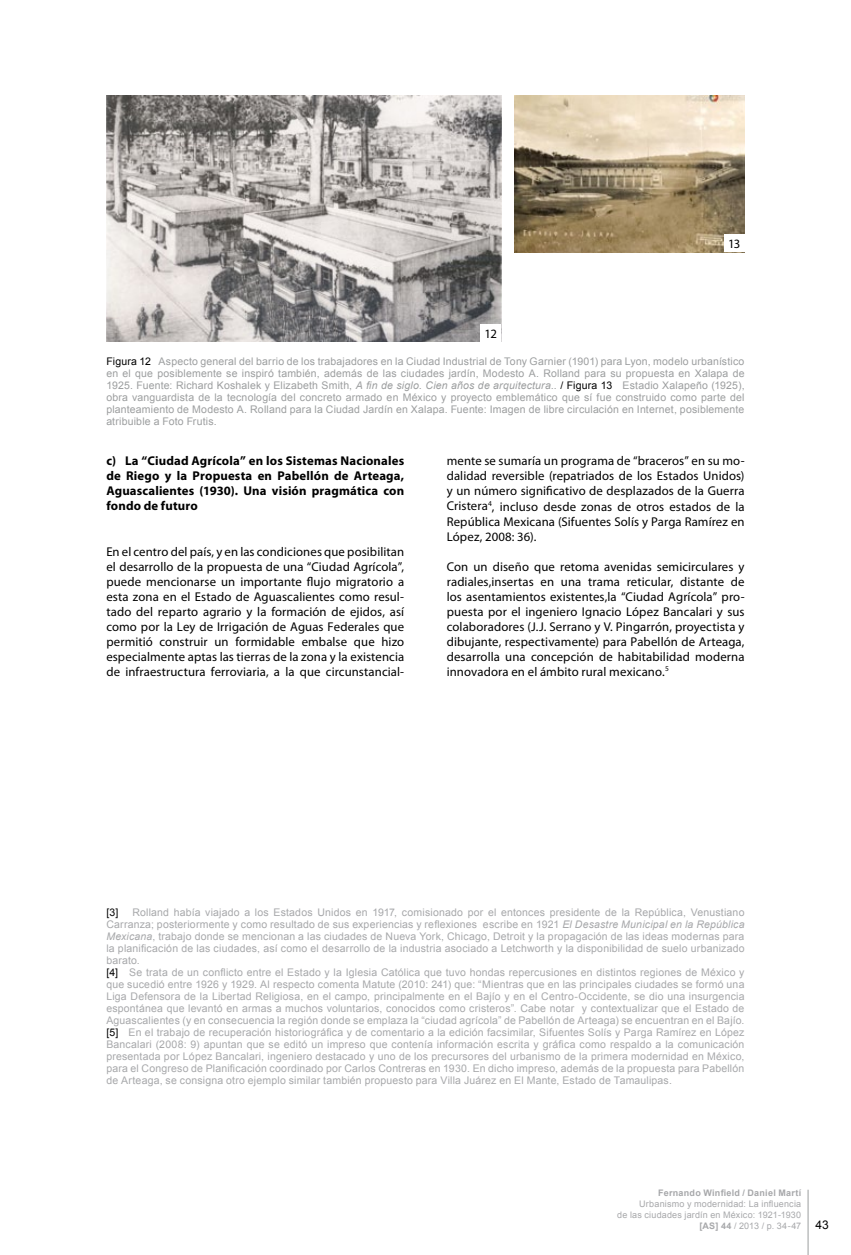
<style>
.page{position:relative;width:851px;height:1255px;background:#fff}
.page>*{position:absolute;margin:0;border:0;box-sizing:border-box;transform-origin:0 0}
.t1{font:12.75px/15px "Myriad Pro";letter-spacing:.01em;color:#000;text-align:justify}
.t2{font:700 12.75px/15px "Myriad Pro";letter-spacing:.01em;color:#000;text-align:justify}
.t3{font:12px "Arial";color:#000}
.t4{font:10.5px/12px "Arial";letter-spacing:.02em;color:#a7a8aa}
.t5{font:10.5px/12px "Arial";letter-spacing:.02em;color:#9c9e9f;text-align:justify}
.t6{font:10.5px "Arial";color:#000}
.t7{font:9px/10.8px "Arial";letter-spacing:.02em;color:#a7a8aa;text-align:right}
.t8{font:700 9px "Arial";letter-spacing:.03em;color:#a7a8aa}
.s1{color:#000}
.s2{font-style:italic}
.s3{font-weight:700}
</style>
<div class="page">
<hr style="left:807px;top:1189px;width:1px;height:65px;background:#9c9e9f">
<img style="left:106px;top:96px;width:395px;height:245px">
<img style="left:514px;top:96px;width:230px;height:156px">
<div style="left:480px;top:324px;width:21px;height:17px;background:#fff"></div>
<div style="left:724px;top:234px;width:20px;height:18px;background:#fff"></div>
<p class="t1" style="left:484px;top:325px;width:14px">12</p>
<p class="t1" style="left:728px;top:236px;width:14px">13</p>
<p class="t5" style="left:106px;top:355px;width:639px"><span class="s1">Figura 12</span> Aspecto general del barrio de los trabajadores en la Ciudad Industrial de Tony Garnier (1901) para Lyon, modelo urbanístico en el que posiblemente se inspiró también, además de las ciudades jardín, Modesto A. Rolland para su propuesta en Xalapa de 1925. Fuente: Richard Koshalek y Elizabeth Smith, <span class="s2">A fin de siglo. Cien años de arquitectura.</span>. <span class="s1">/ Figura 13</span> Estadio Xalapeño (1925), obra vanguardista de la tecnología del concreto armado en México y proyecto emblemático que sí fue construido como parte del planteamiento de Modesto A. Rolland para la Ciudad Jardín en Xalapa. Fuente: Imagen de libre circulación en Internet, posiblemente atribuible a Foto Frutis.</p>
<p class="t2" style="left:106px;top:453px;width:299px">c) La “Ciudad Agrícola” en los Sistemas Nacionales de Riego y la Propuesta en Pabellón de Arteaga, Aguascalientes (1930). Una visión pragmática con fondo de futuro</p>
<p class="t1" style="left:106px;top:543px;width:299px">En el centro del país, y en las condiciones que posibilitan el desarrollo de la propuesta de una “Ciudad Agrícola”, puede mencionarse un importante flujo migratorio a esta zona en el Estado de Aguascalientes como resul&shy;tado del reparto agrario y la formación de ejidos, así como por la Ley de Irrigación de Aguas Federales que permitió construir un formidable embalse que hizo especialmente aptas las tierras de la zona y la existencia de infraestructura ferroviaria, a la que circunstancial-</p>
<p class="t1" style="left:446px;top:453px;width:299px">mente se sumaría un programa de “braceros” en su mo&shy;dalidad reversible (repatriados de los Estados Unidos) y un número significativo de desplazados de la Guerra Cristera<sup>4</sup>, incluso desde zonas de otros estados de la República Mexicana (Sifuentes Solís y Parga Ramírez en López, 2008: 36).</p>
<p class="t1" style="left:446px;top:558px;width:299px">Con un diseño que retoma avenidas semicirculares y radiales,insertas en una trama reticular, distante de los asentamientos existentes,la “Ciudad Agrícola” pro&shy;puesta por el ingeniero Ignacio López Bancalari y sus colaboradores (J.J. Serrano y V. Pingarrón, proyectista y dibujante, respectivamente) para Pabellón de Arteaga, desarrolla una concepción de habitabilidad moderna innovadora en el ámbito rural mexicano.<sup>5</sup></p>
<p class="t4" style="left:106px;top:906px;width:639px;text-indent:26px">Rolland había viajado a los Estados Unidos en 1917, comisionado por el entonces presidente de la República, Venustiano Carranza; posteriormente y como resultado de sus experiencias y reflexiones escribe en 1921 <span class="s2">El Desastre Municipal en la República Mexicana</span>, trabajo donde se mencionan a las ciudades de Nueva York, Chicago, Detroit y la propagación de las ideas modernas para la planificación de las ciudades, así como el desarrollo de la industria asociado a Letchworth y la disponibilidad de suelo urbanizado barato.<br><span class="s1">[4]</span> Se trata de un conflicto entre el Estado y la Iglesia Católica que tuvo hondas repercusiones en distintos regiones de México y que sucedió entre 1926 y 1929. Al respecto comenta Matute (2010: 241) que: “Mientras que en las principales ciudades se formó una Liga Defensora de la Libertad Religiosa, en el campo, principalmente en el Bajío y en el Centro-Occidente, se dio una insurgencia espontánea que levantó en armas a muchos voluntarios, conocidos como cristeros”. Cabe notar y contextualizar que el Estado de Aguascalientes (y en consecuencia la región donde se emplaza la “ciudad agrícola” de Pabellón de Arteaga) se encuentran en el Bajío. <span class="s1">[5]</span> En el trabajo de recuperación historiográfica y de comentario a la edición facsimilar, Sifuentes Solís y Parga Ramírez en López Bancalari (2008: 9) apuntan que se editó un impreso que contenía información escrita y gráfica como respaldo a la comunicación presentada por López Bancalari, ingeniero destacado y uno de los precursores del urbanismo de la primera modernidad en México, para el Congreso de Planificación coordinado por Carlos Contreras en 1930. En dicho impreso, además de la propuesta para Pabellón de Arteaga, se consigna otro ejemplo similar también propuesto para Villa Juárez en El Mante, Estado de Tamaulipas.</p>
<p class="t6" style="left:106px;top:905px;width:13px">[3]</p>
<p class="t8" style="left:658px;top:1186px;width:145px">Fernando Winfield / Daniel Martí</p>
<p class="t7" style="left:617px;top:1198px;width:185px">Urbanismo y modernidad: La influencia<br>de las ciudades jardín en México: 1921-1930 <span class="s3">[AS] 44</span> / 2013 / p. 34-47</p>
<p class="t3" style="left:815px;top:1216px;width:15px">43</p>
</div>
